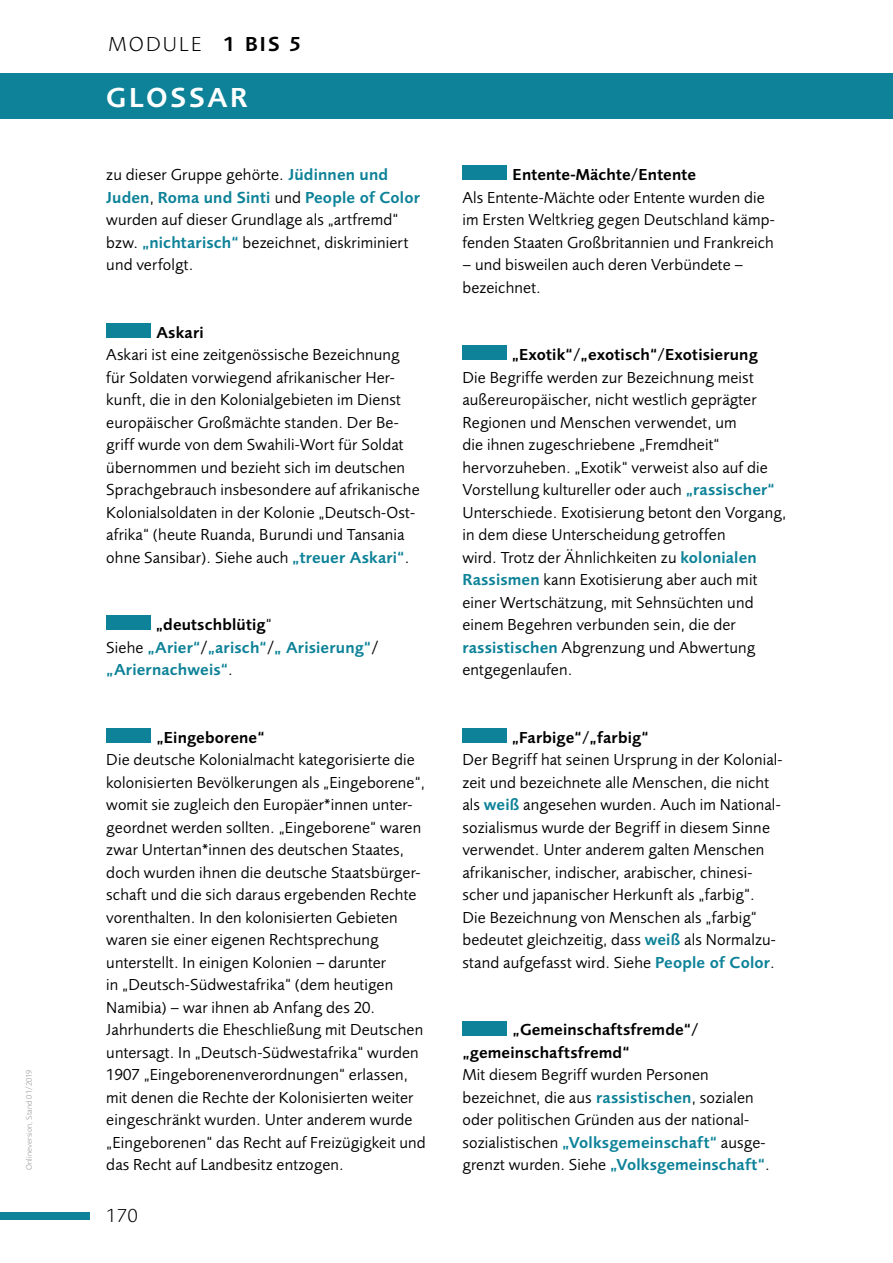
<style>
.page{position:relative;width:893px;height:1263px;background:#fff}
.page>*{position:absolute;margin:0;border:0;box-sizing:border-box;transform-origin:0 0}
.t1{font:28.5px "Foundry Sans Demi CE";letter-spacing:.1em;color:#fff}
.t2{font:300 21px "Foundry Sans";letter-spacing:.1em;color:#000}
.t3{font:19.5px "Foundry Sans Light CE";color:#000}
.t4{font:16.5px/22.5px "Foundry Sans Book CE";letter-spacing:.01em;color:#000}
.t5{font:16.5px/22.5px "Foundry Sans Demi CE";letter-spacing:.01em;color:#000}
.t6{font:16.5px/22.5px "Foundry Sans Demi CE";letter-spacing:.01em;color:#0d8298}
.t7{font:8.25px "Foundry Sans Light CE";letter-spacing:.01em;color:#919292}
.s1{font-family:"Foundry Sans Demi CE";font-weight:400}
.s2{font-family:"Foundry Sans Demi CE";color:#0d8298}
.s3{font-family:"Foundry Sans Book CE";color:#000}
.s4{color:#000}
</style>
<div class="page">
<div style="left:106px;top:323px;width:45px;height:15px;background:#0d8298"></div>
<div style="left:106px;top:616px;width:45px;height:14px;background:#0d8298"></div>
<div style="left:106px;top:728px;width:45px;height:14px;background:#0d8298"></div>
<div style="left:462px;top:166px;width:45px;height:14px;background:#0d8298"></div>
<div style="left:462px;top:346px;width:45px;height:14px;background:#0d8298"></div>
<div style="left:462px;top:728px;width:45px;height:14px;background:#0d8298"></div>
<div style="left:462px;top:1021px;width:45px;height:14px;background:#0d8298"></div>
<div style="left:0;top:1212px;width:89px;height:7px;background:#0d8298"></div>
<div style="left:0;top:73px;width:893px;height:45px;background:#0d8298"></div>
<p class="t7" style="left:24px;top:1170px;width:102px;rotate:-90deg">Onlineversion, Stand 01/2019</p>
<p class="t2" style="left:108px;top:31px;width:194px">MODULE <span class="s1">1 BIS 5</span></p>
<h1 class="t1" style="left:106px;top:81px;width:143px">GLOSSAR</h1>
<p class="t4" style="left:106px;top:163px;width:283px">zu dieser Gruppe gehörte. <span class="s2">Jüdinnen und</span></p>
<p class="t6" style="left:106px;top:186px;width:315px">Juden<span class="s3">,</span> Roma und Sinti <span class="s3">und</span> People of Color</p>
<p class="t4" style="left:106px;top:208px;width:304px">wurden auf dieser Grundlage als „artfremd“ bzw. <span class="s2">„nichtarisch“</span> bezeichnet, diskriminiert und verfolgt.</p>
<p class="t5" style="left:156px;top:321px;width:49px">Askari</p>
<p class="t4" style="left:106px;top:343px;width:315px">Askari ist eine zeitgenössische Bezeichnung für Soldaten vorwiegend afrikanischer Her&shy;kunft, die in den Kolonialgebieten im Dienst europäischer Großmächte standen. Der Be&shy;griff wurde von dem Swahili-Wort für Soldat übernommen und bezieht sich im deutschen Sprachgebrauch insbesondere auf afrikanische Kolonialsoldaten in der Kolonie „Deutsch-Ost&shy;afrika“ (heute Ruanda, Burundi und Tansania ohne Sansibar). Siehe auch <span class="s2">„treuer Askari“</span>.</p>
<p class="t6" style="left:106px;top:613px;width:274px;text-indent:50px"><span class="s4">„deutschblütig</span><span class="s3">“<br>Siehe</span> „Arier“<span class="s3">/</span>„arisch“<span class="s3">/</span>„ Arisierung“<span class="s3">/ </span>„Ariernachweis“<span class="s3">.</span></p>
<p class="t5" style="left:156px;top:726px;width:110px">„Eingeborene“</p>
<p class="t4" style="left:106px;top:748px;width:321px">Die deutsche Kolonialmacht kategorisierte die kolonisierten Bevölkerungen als „Eingeborene“, womit sie zugleich den Europäer*innen unter&shy;geordnet werden sollten. „Eingeborene“ waren zwar Untertan*innen des deutschen Staates, doch wurden ihnen die deutsche Staatsbürger&shy;schaft und die sich daraus ergebenden Rechte vorenthalten. In den kolonisierten Gebieten waren sie einer eigenen Rechtsprechung unterstellt. In einigen Kolonien – darunter<br>in „Deutsch-Südwestafrika“ (dem heutigen Namibia) – war ihnen ab Anfang des 20.<br>Jahrhunderts die Eheschließung mit Deutschen untersagt. In „Deutsch-Südwestafrika“ wurden 1907 „Eingeborenenverordnungen“ erlassen, mit denen die Rechte der Kolonisierten weiter eingeschränkt wurden. Unter anderem wurde „Eingeborenen“ das Recht auf Freizügigkeit und das Recht auf Landbesitz entzogen.</p>
<p class="t3" style="left:106px;top:1204px;width:33px">170</p>
<p class="t5" style="left:513px;top:163px;width:185px">Entente-Mächte/Entente</p>
<p class="t4" style="left:462px;top:186px;width:314px">Als Entente-Mächte oder Entente wurden die im Ersten Weltkrieg gegen Deutschland kämp&shy;fenden Staaten Großbritannien und Frankreich</p>
<p class="t4" style="left:462px;top:253px;width:282px">– und bisweilen auch deren Verbündete – bezeichnet.</p>
<p class="t5" style="left:512px;top:343px;width:248px">„Exotik“/„exotisch“/Exotisierung</p>
<p class="t4" style="left:462px;top:366px;width:325px">Die Begriffe werden zur Bezeichnung meist außereuropäischer, nicht westlich geprägter Regionen und Menschen verwendet, um<br>die ihnen zugeschriebene „Fremdheit“ hervorzuheben. „Exotik“ verweist also auf die Vorstellung kultureller oder auch <span class="s2">„rassischer“ </span>Unterschiede. Exotisierung betont den Vorgang, in dem diese Unterscheidung getroffen<br>wird. Trotz der Ähnlichkeiten zu <span class="s2">kolonialen Rassismen</span> kann Exotisierung aber auch mit einer Wertschätzung, mit Sehnsüchten und einem Begehren verbunden sein, die der <span class="s2">rassistischen</span> Abgrenzung und Abwertung entgegenlaufen.</p>
<p class="t5" style="left:512px;top:726px;width:138px">„Farbige“/„farbig“</p>
<p class="t4" style="left:462px;top:748px;width:322px">Der Begriff hat seinen Ursprung in der Kolonial&shy;zeit und bezeichnete alle Menschen, die nicht als <span class="s2">weiß</span> angesehen wurden. Auch im National&shy;sozialismus wurde der Begriff in diesem Sinne verwendet. Unter anderem galten Menschen afrikanischer, indischer, arabischer, chinesi&shy;scher und japanischer Herkunft als „farbig“.<br>Die Bezeichnung von Menschen als „farbig“ bedeutet gleichzeitig, dass <span class="s2">weiß</span> als Normalzu&shy;stand aufgefasst wird. Siehe <span class="s2">People of Color</span>.</p>
<p class="t5" style="left:462px;top:1018px;width:238px;text-indent:50px">„Gemeinschaftsfremde“/ „gemeinschaftsfremd“</p>
<p class="t4" style="left:462px;top:1063px;width:309px">Mit diesem Begriff wurden Personen bezeichnet, die aus <span class="s2">rassistischen</span>, sozialen oder politischen Gründen aus der national&shy;sozialistischen <span class="s2">„Volksgemeinschaft“</span> ausge&shy;grenzt wurden. Siehe <span class="s2">„Volksgemeinschaft“</span>.</p>
</div>
